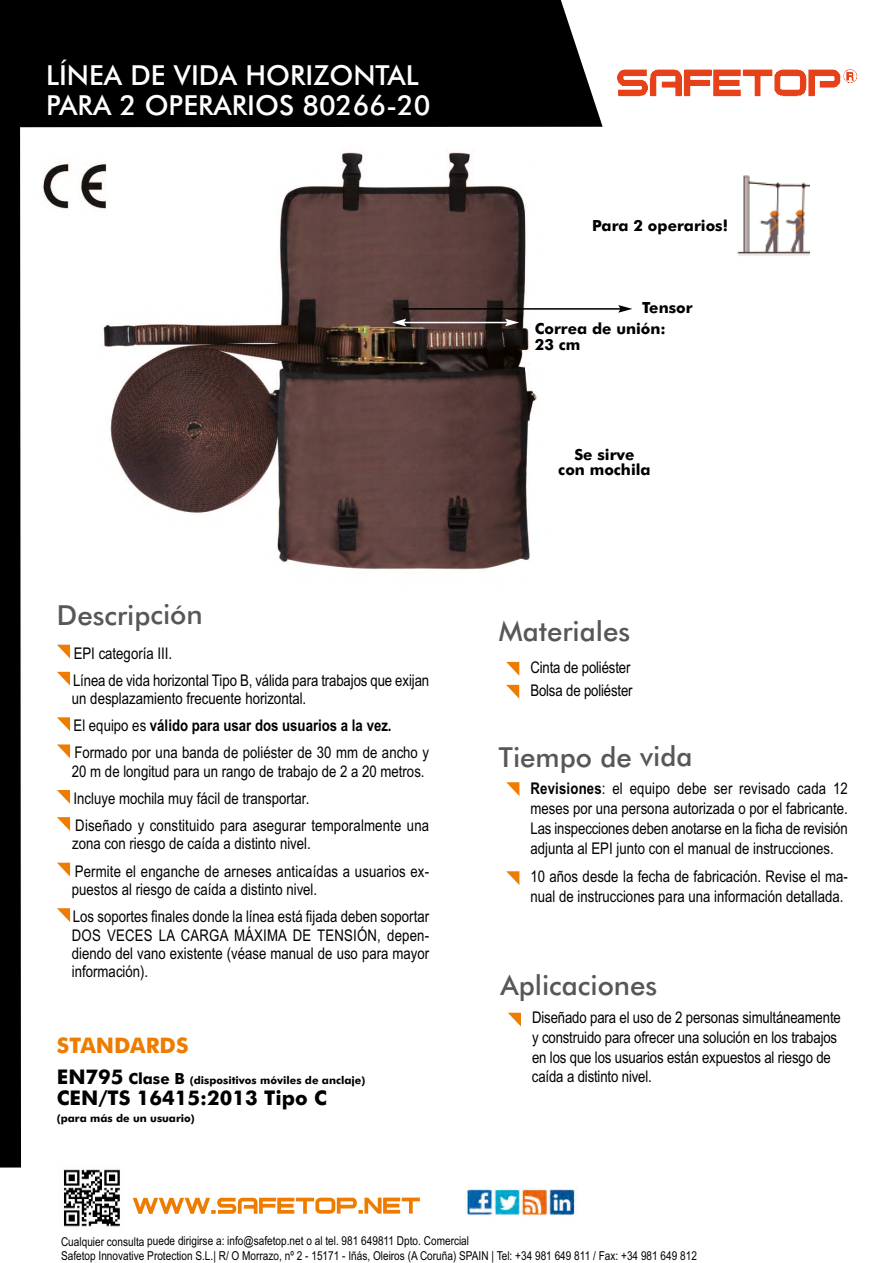
<style>
.page{position:relative;width:893px;height:1263px;background:#fff}
.page>*{position:absolute;margin:0;border:0;box-sizing:border-box;transform-origin:0 0}
.t1{font:500 27.6px "Futura BT";color:#575756}
.t2{font:500 27.6px/29.2px "Futura BT";color:#fff}
.t3{font:700 21.45px "Futura BT";color:#ed7c00}
.t4{font:700 20.25px "Futura BT";color:#000}
.t5{font:16.05px/27.2px "Arial Narrow";color:#000}
.t6{font:700 15.3px/21.1px "Futura BT";color:#000}
.t7{font:12.3px/14.7px "Arial Narrow";color:#000}
.t8{font:700 10.8px "Futura BT";color:#000}
.s1{font-weight:700}
.s2{font-size:20.25px}
.s3{font-size:15.3px}
</style>
<div class="page">
<img style="left:103px;top:151px;width:434px;height:420px">
<div style="left:21px;top:0;width:582px;height:127px;background:#000"></div>
<svg style="left:57px;top:645px;width:13px;height:13px"></svg>
<svg style="left:57px;top:717px;width:13px;height:14px"></svg>
<svg style="left:57px;top:744px;width:13px;height:14px"></svg>
<svg style="left:57px;top:817px;width:13px;height:14px"></svg>
<svg style="left:57px;top:672px;width:13px;height:14px"></svg>
<svg style="left:57px;top:863px;width:13px;height:13px"></svg>
<svg style="left:57px;top:908px;width:13px;height:14px"></svg>
<svg style="left:57px;top:790px;width:13px;height:14px"></svg>
<svg style="left:133px;top:1197px;width:287px;height:17px"></svg>
<img style="left:64px;top:1169px;width:56px;height:58px">
<img style="left:617px;top:69px;width:240px;height:28px">
<img style="left:465px;top:1187px;width:111px;height:30px">
<svg style="left:506px;top:662px;width:13px;height:14px"></svg>
<svg style="left:506px;top:685px;width:13px;height:14px"></svg>
<svg style="left:506px;top:782px;width:13px;height:14px"></svg>
<svg style="left:506px;top:871px;width:13px;height:14px"></svg>
<svg style="left:508px;top:1013px;width:13px;height:13px"></svg>
<div style="left:0;top:0;width:21px;height:1167px;background:#000"></div>
<img style="left:43px;top:157px;width:65px;height:61px">
<img style="left:737px;top:175px;width:73px;height:81px">
<hr style="left:402px;top:308px;width:219px;height:2px;background:#000">
<svg style="left:618px;top:305px;width:14px;height:8px"></svg>
<hr style="left:403px;top:322px;width:105px;height:1px;background:#fff">
<svg style="left:505px;top:319px;width:14px;height:7px"></svg>
<svg style="left:392px;top:319px;width:14px;height:7px"></svg>
<h1 class="t2" style="left:46px;top:61px;width:386px">LÍNEA DE VIDA HORIZONTAL<br>PARA 2 OPERARIOS 80266-20</h1>
<h1 class="t1" style="left:57px;top:598px;width:147px">Descripción</h1>
<p class="t5" style="left:73px;top:639px;width:358px">EPI categoría III.<br>Línea de vida horizontal Tipo B, válida para trabajos que exijan</p>
<p class="t5" style="left:72px;top:684px;width:359px">un desplazamiento frecuente horizontal.<br>El equipo es <span class="s1">válido para usar dos usuarios a la vez.<br></span>Formado por una banda de poliéster de 30 mm de ancho y</p>
<p class="t5" style="left:72px;top:757px;width:359px">20 m de longitud para un rango de trabajo de 2 a 20 metros.<br>Incluye mochila muy fácil de transportar.<br>Diseñado y constituido para asegurar temporalmente una</p>
<p class="t5" style="left:72px;top:830px;width:359px">zona con riesgo de caída a distinto nivel.<br>Permite el enganche de arneses anticaídas a usuarios ex-</p>
<p class="t5" style="left:72px;top:875px;width:359px">puestos al riesgo de caída a distinto nivel.<br>Los soportes finales donde la línea está fijada deben soportar</p>
<p class="t5" style="left:72px;top:925px;width:359px;line-height:18.5px;text-align:justify">DOS VECES LA CARGA MÁXIMA DE TENSIÓN, depen&shy;diendo del vano existente (véase manual de uso para mayor información).</p>
<h2 class="t3" style="left:57px;top:1032px;width:133px">STANDARDS</h2>
<p class="t8" style="left:57px;top:1074px;width:310px"><span class="s2">EN795</span> <span class="s3">Clase B</span> (dispositivos móviles de anclaje)</p>
<p class="t4" style="left:57px;top:1086px;width:271px">CEN/TS 16415:2013 Tipo C</p>
<p class="t8" style="left:57px;top:1112px;width:139px">(para más de un usuario)</p>
<p class="t6" style="left:592px;top:214px;width:137px">Para 2 operarios!</p>
<p class="t6" style="left:535px;top:297px;width:159px;text-indent:107px">Tensor<br>Correa de unión:</p>
<p class="t6" style="left:535px;top:333px;width:47px">23 cm</p>
<p class="t6" style="left:558px;top:447px;width:94px;line-height:15.3px;text-align:center">Se sirve<br>con mochila</p>
<h1 class="t1" style="left:499px;top:614px;width:133px">Materiales</h1>
<p class="t5" style="left:530px;top:655px;width:104px;line-height:22.8px">Cinta de poliéster<br>Bolsa de poliéster</p>
<h1 class="t1" style="left:499px;top:740px;width:195px">Tiempo de vida</h1>
<p class="t5" style="left:530px;top:777px;width:319px;line-height:20px;text-align:justify"><span class="s1">Revisiones</span>: el equipo debe ser revisado cada 12 meses por una persona autorizada o por el fabricante.<br>Las inspecciones deben anotarse en la ficha de revisión adjunta al EPI junto con el manual de instrucciones.</p>
<p class="t5" style="left:530px;top:866px;width:319px;line-height:20px">10 años desde la fecha de fabricación. Revise el ma&shy;nual de instrucciones para una información detallada.</p>
<h1 class="t1" style="left:500px;top:968px;width:158px">Aplicaciones</h1>
<p class="t5" style="left:532px;top:1006px;width:310px;line-height:20px">Diseñado para el uso de 2 personas simultáneamente y construido para ofrecer una solución en los trabajos en los que los usuarios están expuestos al riesgo de caída a distinto nivel.</p>
<p class="t7" style="left:61px;top:1233px;width:637px">Cualquier consulta puede dirigirse a: info@safetop.net o al tel. 981 649811 Dpto. Comercial<br>Safetop Innovative Protection S.L.| R/ O Morrazo, nº 2 - 15171 - Iñás, Oleiros (A Coruña) SPAIN | Tel: +34 981 649 811 / Fax: +34 981 649 812</p>
</div>
